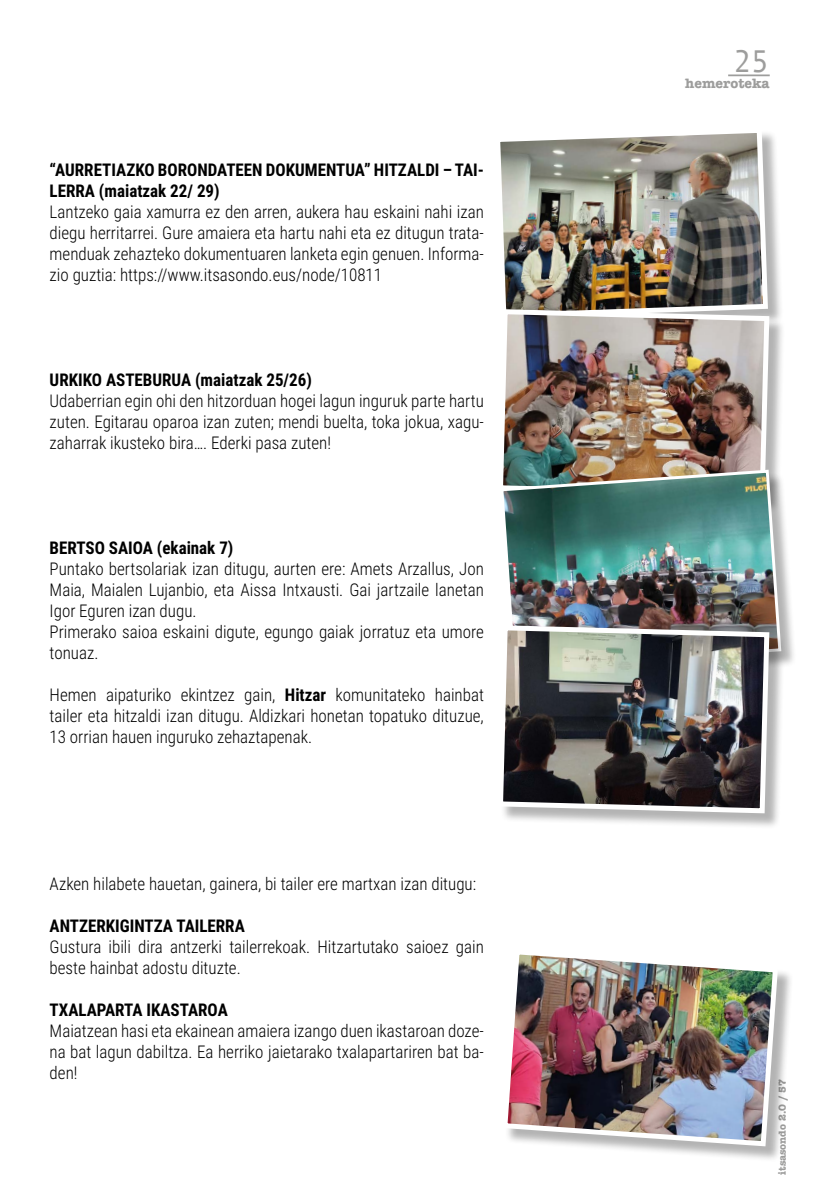
<style>
.page{position:relative;width:819px;height:1196px;background:#fff}
.page>*{position:absolute;margin:0;border:0;box-sizing:border-box;transform-origin:0 0}
.t1{font:31.5px "Andale Mono";color:#9d9d9c}
.t2{font:300 17.5px/21px "Roboto Condensed";color:#000;text-align:justify}
.t3{font:700 17.5px/21px "Roboto Condensed";color:#000}
.t4{font:700 14px "American Typewriter";color:#9d9d9c}
.t5{font:700 10.5px "American Typewriter";color:#9d9d9c}
.s1{font-weight:700}
</style>
<div class="page">
<hr style="left:728px;top:74px;width:41px;height:2px;background:#9d9d9c">
<div style="left:497px;top:130px;width:287px;height:204px;background:#000;opacity:.3"></div>
<img style="left:497px;top:130px;width:273px;height:176px">
<div style="left:500px;top:311px;width:285px;height:202px;background:#000;opacity:.3"></div>
<img style="left:497px;top:306px;width:274px;height:162px">
<div style="left:502px;top:472px;width:295px;height:214px;background:#000;opacity:.3"></div>
<img style="left:500px;top:468px;width:282px;height:159px">
<div style="left:504px;top:951px;width:289px;height:211px;background:#000;opacity:.3"></div>
<img style="left:504px;top:951px;width:276px;height:198px">
<div style="left:500px;top:627px;width:285px;height:202px;background:#000;opacity:.3"></div>
<img style="left:500px;top:622px;width:271px;height:194px">
<p class="t3" style="left:50px;top:158px;width:436px">“AURRETIAZKO BORONDATEEN DOKUMENTUA” HITZALDI – TAI-<br>LERRA (maiatzak 22/ 29)</p>
<p class="t2" style="left:50px;top:200px;width:436px">Lantzeko gaia xamurra ez den arren, aukera hau eskaini nahi izan diegu herritarrei. Gure amaiera eta hartu nahi eta ez ditugun trata&shy;menduak zehazteko dokumentuaren lanketa egin genuen. Informa&shy;zio guztia: https://www.itsasondo.eus/node/10811</p>
<p class="t3" style="left:50px;top:368px;width:264px">URKIKO ASTEBURUA (maiatzak 25/26)</p>
<p class="t2" style="left:50px;top:389px;width:436px">Udaberrian egin ohi den hitzorduan hogei lagun inguruk parte hartu zuten. Egitarau oparoa izan zuten; mendi buelta, toka jokua, xagu&shy;zaharrak ikusteko bira…. Ederki pasa zuten!</p>
<p class="t3" style="left:50px;top:536px;width:185px">BERTSO SAIOA (ekainak 7)</p>
<p class="t2" style="left:50px;top:557px;width:436px;text-align:left">Puntako bertsolariak izan ditugu, aurten ere: Amets Arzallus, Jon Maia, Maialen Lujanbio, eta Aissa Intxausti. Gai jartzaile lanetan Igor Eguren izan dugu.<br>Primerako saioa eskaini digute, egungo gaiak jorratuz eta umore tonuaz.</p>
<p class="t2" style="left:50px;top:683px;width:436px">Hemen aipaturiko ekintzez gain, <span class="s1">Hitzar</span> komunitateko hainbat tailer eta hitzaldi izan ditugu. Aldizkari honetan topatuko dituzue, 13 orrian hauen inguruko zehaztapenak.</p>
<p class="t2" style="left:50px;top:872px;width:428px">Azken hilabete hauetan, gainera, bi tailer ere martxan izan ditugu:</p>
<p class="t3" style="left:50px;top:914px;width:197px">ANTZERKIGINTZA TAILERRA</p>
<p class="t2" style="left:50px;top:935px;width:436px">Gustura ibili dira antzerki tailerrekoak. Hitzartutako saioez gain beste hainbat adostu dituzte.</p>
<p class="t3" style="left:50px;top:998px;width:180px">TXALAPARTA IKASTAROA</p>
<p class="t2" style="left:50px;top:1019px;width:436px">Maiatzean hasi eta ekainean amaiera izango duen ikastaroan doze&shy;na bat lagun dabiltza. Ea herriko jaietarako txalapartariren bat ba&shy;den!</p>
<h1 class="t1" style="left:733px;top:40px;width:38px">25</h1>
<p class="t4" style="left:685px;top:71px;width:86px">hemeroteka</p>
<p class="t5" style="left:773px;top:1174px;width:97px;rotate:-90deg">itsasondo 2.0 / 57</p>
</div>
